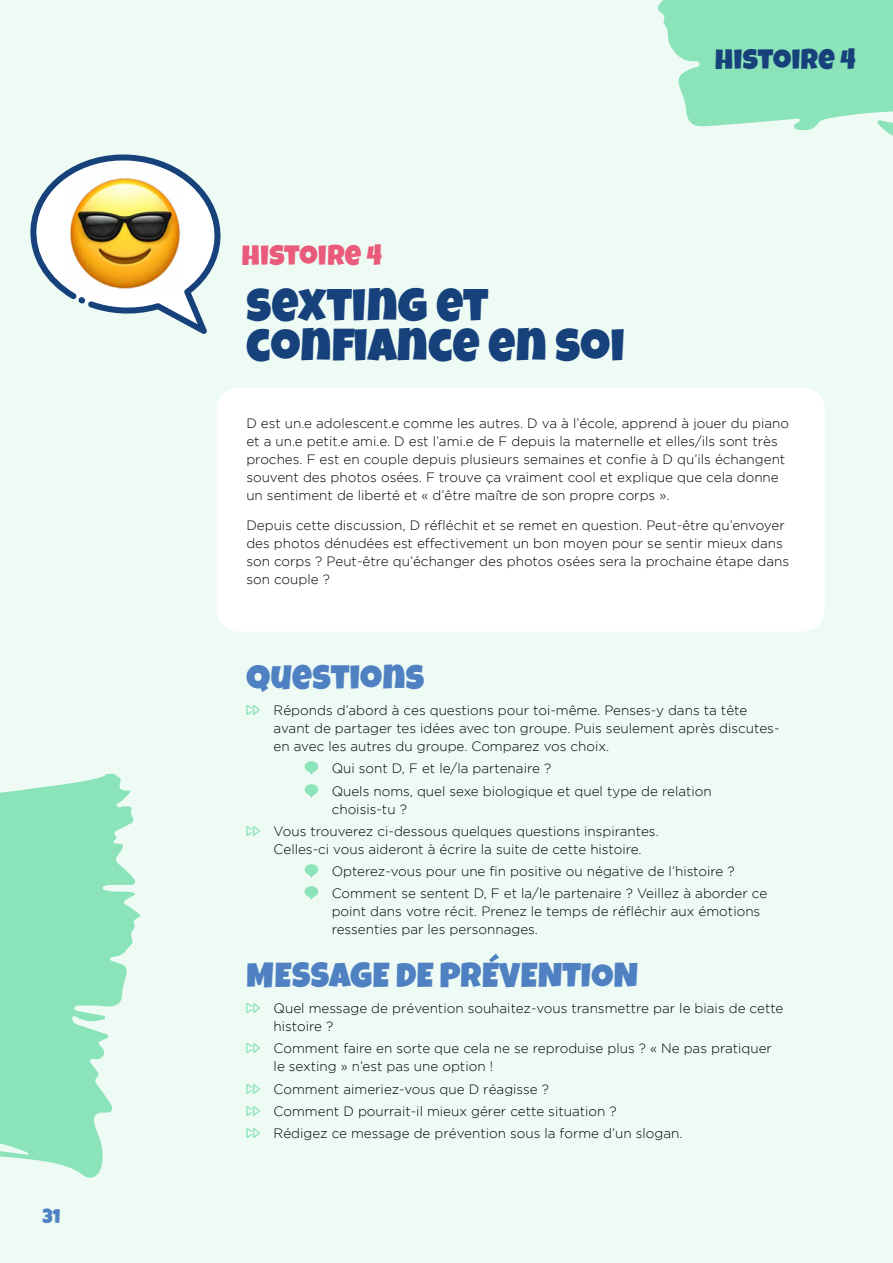
<style>
.page{position:relative;width:893px;height:1263px;background:#eefbf5}
.page>*{position:absolute;margin:0;border:0;box-sizing:border-box;transform-origin:0 0}
.t1{font:46.5px/40.5px "Luckiest Guy";letter-spacing:.01em;color:#16417b}
.t2{font:34.5px "Luckiest Guy";letter-spacing:.01em;color:#4f81c2}
.t3{font:28.5px "Luckiest Guy";letter-spacing:.015em;color:#16417b}
.t4{font:28.5px "Luckiest Guy";letter-spacing:.015em;color:#ea5a7a}
.t5{font:19.5px "Luckiest Guy";color:#4f81c2}
.t6{font:300 13.5px/18px "Gotham";color:#000}
.s1{color:#8be3b9}
</style>
<div class="page">
<svg style="left:658px;top:0;width:235px;height:136px"></svg>
<svg style="left:0;top:774px;width:140px;height:404px;fill:#8be3b9"></svg>
<svg style="left:30px;top:154px;width:191px;height:180px"></svg>
<div style="left:217px;top:388px;width:608px;height:243px;background:#fff;border-radius:21px"></div>
<img style="left:66px;top:173px;width:119px;height:119px">
<h3 class="t5" style="left:43px;top:1203px;width:19px">31</h3>
<h3 class="t4" style="left:242px;top:236px;width:142px">HISTOIRE 4</h3>
<h1 class="t1" style="left:247px;top:285px;width:379px">SEXTING ET<br>CONFIANCE EN SOI</h1>
<h3 class="t3" style="left:715px;top:40px;width:142px">HISTOIRE 4</h3>
<p class="t6" style="left:246px;top:414px;width:544px">D est un.e adolescent.e comme les autres. D va à l’école, apprend à jouer du piano et a un.e petit.e ami.e. D est l’ami.e de F depuis la maternelle et elles/ils sont très proches. F est en couple depuis plusieurs semaines et confie à D qu’ils échangent souvent des photos osées. F trouve ça vraiment cool et explique que cela donne un sentiment de liberté et « d’être maître de son propre corps ».</p>
<p class="t6" style="left:246px;top:516px;width:544px">Depuis cette discussion, D réfléchit et se remet en question. Peut-être qu’envoyer des photos dénudées est effectivement un bon moyen pour se sentir mieux dans son corps ? Peut-être qu’échanger des photos osées sera la prochaine étape dans son couple ?</p>
<h2 class="t2" style="left:247px;top:654px;width:179px">QUESTIONS</h2>
<p class="t6" style="left:274px;top:701px;width:507px;text-indent:-27px"><span class="s1">⏩</span> Réponds d’abord à ces questions pour toi-même. Penses-y dans ta tête avant de partager tes idées avec ton groupe. Puis seulement après discutes&shy;en avec les autres du groupe. Comparez vos choix.</p>
<p class="t6" style="left:332px;top:757px;width:382px;line-height:22.2px">Qui sont D, F et le/la partenaire ?<br>Quels noms, quel sexe biologique et quel type de relation</p>
<p class="t6" style="left:247px;top:798px;width:414px;line-height:22.2px;text-indent:85px">choisis-tu ?<br><span class="s1">⏩</span> Vous trouverez ci-dessous quelques questions inspirantes.</p>
<p class="t6" style="left:332px;top:838px;width:437px;line-height:22.2px;text-indent:-58px">Celles-ci vous aideront à écrire la suite de cette histoire.<br>Opterez-vous pour une fin positive ou négative de l’histoire ?<br>Comment se sentent D, F et la/le partenaire ? Veillez à aborder ce</p>
<p class="t6" style="left:332px;top:902px;width:430px">point dans votre récit. Prenez le temps de réfléchir aux émotions ressenties par les personnages.</p>
<h2 class="t2" style="left:247px;top:952px;width:393px">MESSAGE DE PRÉVENTION</h2>
<p class="t6" style="left:274px;top:999px;width:511px;text-indent:-27px"><span class="s1">⏩</span> Quel message de prévention souhaitez-vous transmettre par le biais de cette histoire ?</p>
<p class="t6" style="left:274px;top:1039px;width:500px;text-indent:-27px"><span class="s1">⏩</span> Comment faire en sorte que cela ne se reproduise plus ? « Ne pas pratiquer le sexting » n’est pas une option !</p>
<p class="t6" style="left:247px;top:1078px;width:437px;line-height:22.2px"><span class="s1">⏩</span> Comment aimeriez-vous que D réagisse ?<br><span class="s1">⏩</span> Comment D pourrait-il mieux gérer cette situation ?<br><span class="s1">⏩</span> Rédigez ce message de prévention sous la forme d’un slogan.</p>
</div>
